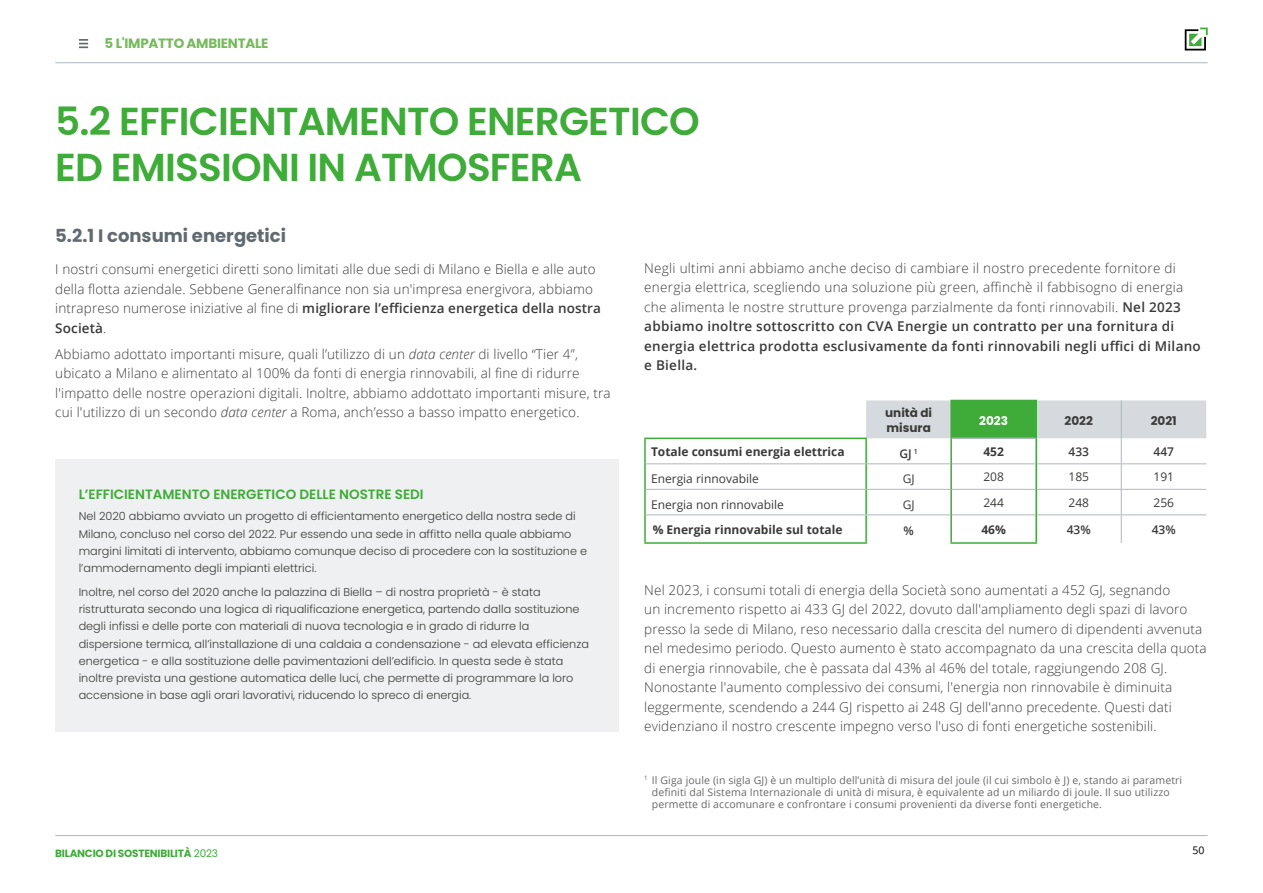
<style>
.page{position:relative;width:1263px;height:893px;background:#fff}
.page>*{position:absolute;margin:0;border:0;box-sizing:border-box;transform-origin:0 0}
.t1{font:600 39px/46.8px "Poppins";letter-spacing:-.02em;color:#3fab39}
.t2{font:700 18px "Poppins";color:#616a70}
.t3{font:300 13.5px/19.5px "Open Sans";letter-spacing:.01em;color:#3a3b39}
.t4{font:600 13.5px "Poppins";color:#3fab39}
.t5{font:700 13.5px "Poppins";letter-spacing:-.02em;color:#76ba5c}
.t6{font:700 12px "Open Sans";color:#3a3b39}
.t7{font:12px "Open Sans";color:#3a3b39}
.t8{font:700 12px/15px "Poppins";color:#3a3b39}
.t9{font:600 12px "Open Sans";color:#3a3b39}
.t10{font:700 12px "Poppins";color:#fff}
.t11{font:300 11.25px/17.2px "Poppins";color:#3a3b39}
.t12{font:10.5px/12px "Open Sans";letter-spacing:.01em;color:#686967}
.t13{font:700 10.5px "Poppins";letter-spacing:-.02em;color:#3fab39}
.t14{font:10.5px "Open Sans";color:#000}
.s1{font-weight:600}
.s2{font-style:italic}
.s3{font-weight:400}
</style>
<div class="page">
<svg style="left:1185px;top:28px;width:23px;height:22px"></svg>
<hr style="left:55px;top:62px;width:1153px;height:1px;background:#adb8bf">
<hr style="left:55px;top:835px;width:1153px;height:1px;background:#adb8bf">
<svg style="left:79px;top:39px;width:9px;height:9px"></svg>
<div style="left:55px;top:459px;width:564px;height:272px;background:#eff0f1"></div>
<hr style="left:644px;top:439px;width:2px;height:25px;background:#3fab39">
<hr style="left:865px;top:439px;width:2px;height:25px;background:#3fab39">
<hr style="left:644px;top:464px;width:2px;height:25px;background:#3fab39">
<hr style="left:865px;top:464px;width:2px;height:25px;background:#3fab39">
<hr style="left:644px;top:489px;width:2px;height:26px;background:#3fab39">
<hr style="left:865px;top:489px;width:2px;height:25px;background:#3fab39">
<hr style="left:644px;top:515px;width:2px;height:27px;background:#3fab39">
<hr style="left:865px;top:515px;width:2px;height:27px;background:#3fab39">
<hr style="left:644px;top:542px;width:223px;height:2px;background:#3fab39">
<svg style="left:866px;top:400px;width:340px;height:143px"></svg>
<hr style="left:644px;top:438px;width:223px;height:1px;background:#3fab39">
<hr style="left:646px;top:464px;width:220px;height:1px;background:#adb8bf">
<hr style="left:866px;top:464px;width:84px;height:1px;background:#adb8bf">
<hr style="left:952px;top:464px;width:83px;height:1px;background:#adb8bf">
<hr style="left:1037px;top:464px;width:84px;height:1px;background:#adb8bf">
<hr style="left:1121px;top:464px;width:85px;height:1px;background:#adb8bf">
<hr style="left:646px;top:489px;width:220px;height:1px;background:#adb8bf">
<hr style="left:866px;top:489px;width:84px;height:1px;background:#adb8bf">
<hr style="left:952px;top:489px;width:83px;height:1px;background:#adb8bf">
<hr style="left:1037px;top:489px;width:84px;height:1px;background:#adb8bf">
<hr style="left:1121px;top:489px;width:85px;height:1px;background:#adb8bf">
<hr style="left:646px;top:514px;width:220px;height:1px;background:#adb8bf">
<hr style="left:866px;top:514px;width:84px;height:1px;background:#adb8bf">
<hr style="left:952px;top:514px;width:83px;height:1px;background:#adb8bf">
<hr style="left:1037px;top:514px;width:84px;height:1px;background:#adb8bf">
<hr style="left:1121px;top:514px;width:85px;height:1px;background:#adb8bf">
<hr style="left:952px;top:438px;width:83px;height:1px;background:#adb8bf">
<hr style="left:950px;top:400px;width:87px;height:1px;background:#3fab39">
<hr style="left:950px;top:401px;width:2px;height:37px;background:#3fab39">
<hr style="left:1035px;top:401px;width:2px;height:37px;background:#3fab39">
<hr style="left:950px;top:438px;width:2px;height:26px;background:#3fab39">
<hr style="left:1035px;top:438px;width:2px;height:26px;background:#3fab39">
<hr style="left:950px;top:464px;width:2px;height:25px;background:#3fab39">
<hr style="left:1035px;top:464px;width:2px;height:25px;background:#3fab39">
<hr style="left:950px;top:489px;width:2px;height:26px;background:#3fab39">
<hr style="left:1035px;top:489px;width:2px;height:26px;background:#3fab39">
<hr style="left:950px;top:515px;width:2px;height:27px;background:#3fab39">
<hr style="left:1035px;top:515px;width:2px;height:27px;background:#3fab39">
<hr style="left:950px;top:542px;width:87px;height:2px;background:#3fab39">
<p class="t5" style="left:105px;top:36px;width:165px">5 L'IMPATTO AMBIENTALE</p>
<h1 class="t1" style="left:55px;top:98px;width:646px">5.2 EFFICIENTAMENTO ENERGETICO<br>ED EMISSIONI IN ATMOSFERA</h1>
<h2 class="t2" style="left:55px;top:225px;width:232px">5.2.1 I consumi energetici</h2>
<p class="t3" style="left:55px;top:259px;width:547px">I nostri consumi energetici diretti sono limitati alle due sedi di Milano e Biella e alle auto della flotta aziendale. Sebbene Generalfinance non sia un'impresa energivora, abbiamo intrapreso numerose iniziative al fine di <span class="s1">migliorare l’efficienza energetica della nostra Società</span>.</p>
<p class="t3" style="left:55px;top:344px;width:557px">Abbiamo adottato importanti misure, quali l’utilizzo di un <span class="s2">data center</span> di livello “Tier 4”, ubicato a Milano e alimentato al 100% da fonti di energia rinnovabili, al fine di ridurre l'impatto delle nostre operazioni digitali. Inoltre, abbiamo addottato importanti misure, tra cui l'utilizzo di un secondo <span class="s2">data center</span> a Roma, anch’esso a basso impatto energetico.</p>
<p class="t4" style="left:79px;top:486px;width:346px">L’EFFICIENTAMENTO ENERGETICO DELLE NOSTRE SEDI</p>
<p class="t11" style="left:79px;top:508px;width:510px">Nel 2020 abbiamo avviato un progetto di efficientamento energetico della nostra sede di Milano, concluso nel corso del 2022. Pur essendo una sede in affitto nella quale abbiamo margini limitati di intervento, abbiamo comunque deciso di procedere con la sostituzione e l’ammodernamento degli impianti elettrici.</p>
<p class="t11" style="left:79px;top:583px;width:512px">Inoltre, nel corso del 2020 anche la palazzina di Biella – di nostra proprietà - è stata ristrutturata secondo una logica di riqualificazione energetica, partendo dalla sostituzione degli infissi e delle porte con materiali di nuova tecnologia e in grado di ridurre la dispersione termica, all’installazione di una caldaia a condensazione - ad elevata efficienza energetica - e alla sostituzione delle pavimentazioni dell’edificio. In questa sede è stata inoltre prevista una gestione automatica delle luci, che permette di programmare la loro accensione in base agli orari lavorativi, riducendo lo spreco di energia.</p>
<p class="t3" style="left:644px;top:258px;width:558px">Negli ultimi anni abbiamo anche deciso di cambiare il nostro precedente fornitore di energia elettrica, scegliendo una soluzione più green, affinchè il fabbisogno di energia che alimenta le nostre strutture provenga parzialmente da fonti rinnovabili. <span class="s1">Nel 2023 abbiamo inoltre sottoscritto con CVA Energie un contratto per una fornitura di energia elettrica prodotta esclusivamente da fonti rinnovabili negli uffici di Milano e Biella.</span></p>
<p class="t8" style="left:885px;top:406px;width:48px">unità di misura</p>
<p class="t10" style="left:979px;top:414px;width:30px">2023</p>
<p class="t8" style="left:1064px;top:413px;width:30px">2022</p>
<p class="t8" style="left:1151px;top:413px;width:28px">2021</p>
<p class="t6" style="left:651px;top:443px;width:195px">Totale consumi energia elettrica</p>
<p class="t9" style="left:899px;top:445px;width:20px">GJ <sup>1</sup></p>
<p class="t6" style="left:983px;top:443px;width:22px">452</p>
<p class="t9" style="left:1068px;top:443px;width:22px">433</p>
<p class="t9" style="left:1153px;top:443px;width:22px">447</p>
<p class="t7" style="left:651px;top:470px;width:109px">Energia rinnovabile</p>
<p class="t7" style="left:903px;top:470px;width:13px">GJ</p>
<p class="t7" style="left:983px;top:469px;width:22px">208</p>
<p class="t7" style="left:1068px;top:469px;width:22px">185</p>
<p class="t7" style="left:1153px;top:469px;width:22px">191</p>
<p class="t7" style="left:651px;top:496px;width:134px">Energia non rinnovabile</p>
<p class="t7" style="left:903px;top:496px;width:13px">GJ</p>
<p class="t7" style="left:983px;top:494px;width:22px">244</p>
<p class="t7" style="left:1068px;top:494px;width:22px">248</p>
<p class="t7" style="left:1153px;top:494px;width:22px">256</p>
<p class="t6" style="left:653px;top:521px;width:191px">% Energia rinnovabile sul totale</p>
<p class="t9" style="left:903px;top:523px;width:12px">%</p>
<p class="t6" style="left:981px;top:521px;width:26px">46%</p>
<p class="t9" style="left:1067px;top:521px;width:26px">43%</p>
<p class="t9" style="left:1152px;top:521px;width:26px">43%</p>
<p class="t3" style="left:644px;top:580px;width:564px">Nel 2023, i consumi totali di energia della Società sono aumentati a 452 GJ, segnando<br>un incremento rispetto ai 433 GJ del 2022, dovuto dall'ampliamento degli spazi di lavoro presso la sede di Milano, reso necessario dalla crescita del numero di dipendenti avvenuta nel medesimo periodo. Questo aumento è stato accompagnato da una crescita della quota di energia rinnovabile, che è passata dal 43% al 46% del totale, raggiungendo 208 GJ.<br>Nonostante l'aumento complessivo dei consumi, l'energia non rinnovabile è diminuita leggermente, scendendo a 244 GJ rispetto ai 248 GJ dell'anno precedente. Questi dati evidenziano il nostro crescente impegno verso l'uso di fonti energetiche sostenibili.</p>
<p class="t12" style="left:652px;top:774px;width:532px;text-indent:-8px"><sup>1</sup> Il Giga joule (in sigla GJ) è un multiplo dell’unità di misura del joule (il cui simbolo è J) e, stando ai parametri definiti dal Sistema Internazionale di unità di misura, è equivalente ad un miliardo di joule. Il suo utilizzo permette di accomunare e confrontare i consumi provenienti da diverse fonti energetiche.</p>
<p class="t13" style="left:55px;top:847px;width:164px">BILANCIO DI SOSTENIBILITÀ <span class="s3">2023</span></p>
<p class="t14" style="left:1192px;top:842px;width:14px">50</p>
</div>
